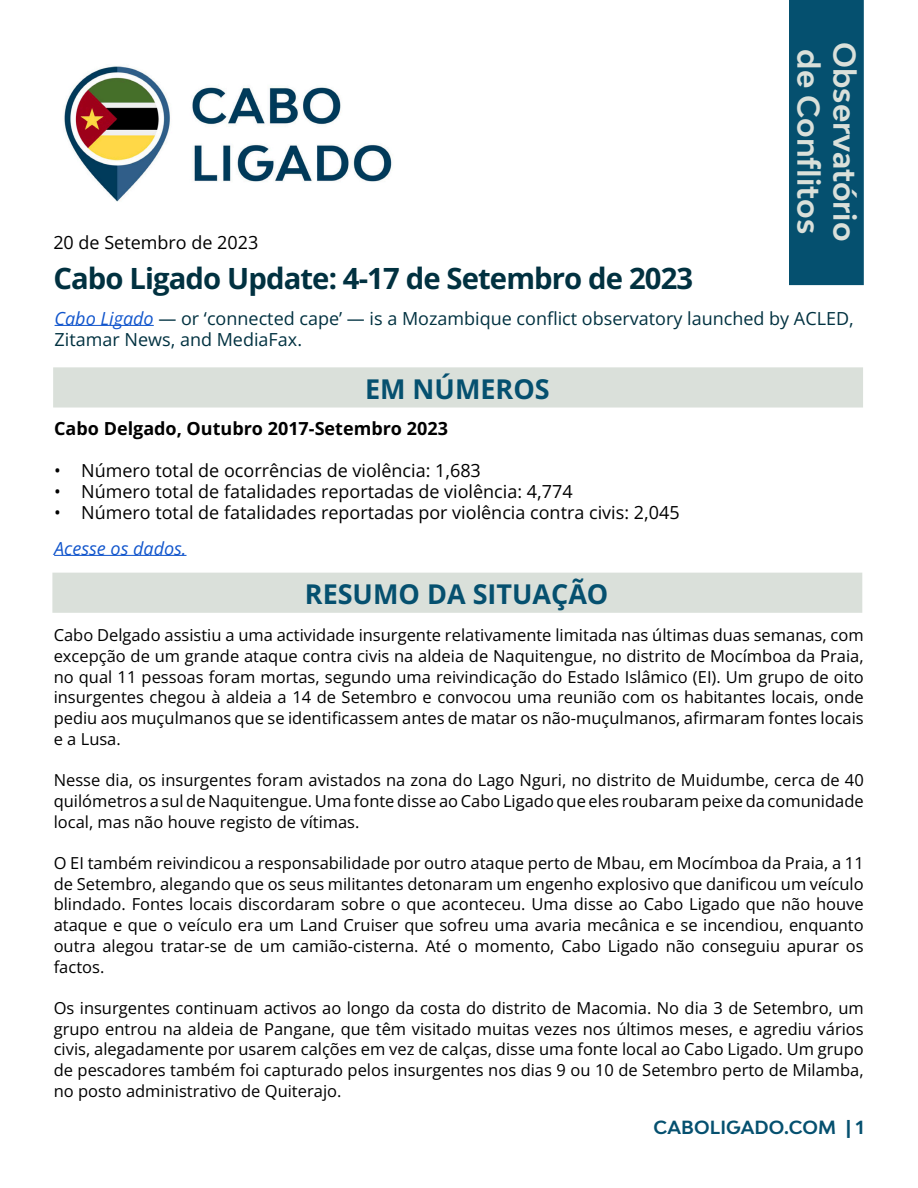
<style>
.page{position:relative;width:918px;height:1188px;background:#fff}
.page>*{position:absolute;margin:0;border:0;box-sizing:border-box;transform-origin:0 0}
.Paragraph_Style_1{font:700 30px "Bw Modelica";color:#dae0da}
.t1{font:29.25px "Open Sans";letter-spacing:-.03em;color:#013140}
.t2{font:27.3px "Open Sans";color:#05506f}
.t3{font:18px "Open Sans";color:#000}
.t4{font:18px/21.6px "Open Sans";color:#013140}
.Paragraph_Style_1-2{font:700 18px "Bw Modelica";letter-spacing:.01em;color:#05506f}
.t5{font:italic 18px "Open Sans";color:#15c}
.t6{font:16.5px/20.7px "Open Sans";color:#000;text-align:justify}
.s1{font-style:italic;color:#15c}
</style>
<div class="page">
<div style="left:790px;top:0;width:73px;height:284px;background:#05506f"></div>
<div style="left:789px;top:0;width:75px;height:285px;border:2px solid #05506f"></div>
<hr style="left:55px;top:325px;width:99px;height:1px;background:#15c">
<hr style="left:54px;top:555px;width:133px;height:1px;background:#15c">
<div style="left:54px;top:368px;width:808px;height:39px;background:#dae0da"></div>
<div style="left:53px;top:367px;width:810px;height:41px;border:2px solid #dae0da"></div>
<img style="left:64px;top:66px;width:328px;height:136px">
<div style="left:53px;top:573px;width:809px;height:39px;background:#dae0da"></div>
<div style="left:52px;top:573px;width:810px;height:40px;border:2px solid #dae0da"></div>
<p class="t3" style="left:53px;top:230px;width:207px">20 de Setembro de 2023</p>
<p class="Paragraph_Style_1" style="left:828px;top:49px;width:186px;rotate:90deg">de Conflitos</p>
<p class="Paragraph_Style_1" style="left:864px;top:42px;width:201px;rotate:90deg">Observatório</p>
<p class="t1" style="left:53px;top:259px;width:641px">Cabo Ligado Update: 4-17 de Setembro de 2023</p>
<p class="t4" style="left:55px;top:307px;width:801px"><span class="s1">Cabo Ligado</span> — or ‘connected cape’ — is a Mozambique conflict observatory launched by ACLED,<br>Zitamar News, and MediaFax.</p>
<p class="t2" style="left:365px;top:371px;width:186px">EM NÚMEROS</p>
<p class="t3" style="left:54px;top:416px;width:395px">Cabo Delgado, Outubro 2017-Setembro 2023</p>
<p class="t3" style="left:54px;top:459px;width:428px">• Número total de ocorrências de violência: 1,683</p>
<p class="t3" style="left:54px;top:479px;width:520px">• Número total de fatalidades reportadas de violência: 4,774</p>
<p class="t3" style="left:54px;top:500px;width:627px">• Número total de fatalidades reportadas por violência contra civis: 2,045</p>
<p class="t5" style="left:54px;top:535px;width:134px">Acesse os dados.</p>
<p class="t2" style="left:305px;top:576px;width:305px">RESUMO DA SITUAÇÃO</p>
<p class="t6" style="left:54px;top:625px;width:812px">Cabo Delgado assistiu a uma actividade insurgente relativamente limitada nas últimas duas semanas, com excepção de um grande ataque contra civis na aldeia de Naquitengue, no distrito de Mocímboa da Praia, no qual 11 pessoas foram mortas, segundo uma reivindicação do Estado Islâmico (EI). Um grupo de oito insurgentes chegou à aldeia a 14 de Setembro e convocou uma reunião com os habitantes locais, onde pediu aos muçulmanos que se identificassem antes de matar os não-muçulmanos, afirmaram fontes locais e a Lusa.</p>
<p class="t6" style="left:54px;top:769px;width:812px">Nesse dia, os insurgentes foram avistados na zona do Lago Nguri, no distrito de Muidumbe, cerca de 40 quilómetros a sul de Naquitengue. Uma fonte disse ao Cabo Ligado que eles roubaram peixe da comunidade local, mas não houve registo de vítimas.</p>
<p class="t6" style="left:54px;top:852px;width:812px">O EI também reivindicou a responsabilidade por outro ataque perto de Mbau, em Mocímboa da Praia, a 11 de Setembro, alegando que os seus militantes detonaram um engenho explosivo que danificou um veículo blindado. Fontes locais discordaram sobre o que aconteceu. Uma disse ao Cabo Ligado que não houve ataque e que o veículo era um Land Cruiser que sofreu uma avaria mecânica e se incendiou, enquanto outra alegou tratar-se de um camião-cisterna. Até o momento, Cabo Ligado não conseguiu apurar os factos.</p>
<p class="t6" style="left:54px;top:997px;width:812px">Os insurgentes continuam activos ao longo da costa do distrito de Macomia. No dia 3 de Setembro, um grupo entrou na aldeia de Pangane, que têm visitado muitas vezes nos últimos meses, e agrediu vários civis, alegadamente por usarem calções em vez de calças, disse uma fonte local ao Cabo Ligado. Um grupo de pescadores também foi capturado pelos insurgentes nos dias 9 ou 10 de Setembro perto de Milamba, no posto administrativo de Quiterajo.</p>
<p class="Paragraph_Style_1-2" style="left:653px;top:1116px;width:212px">CABOLIGADO.COM | 1</p>
</div>
